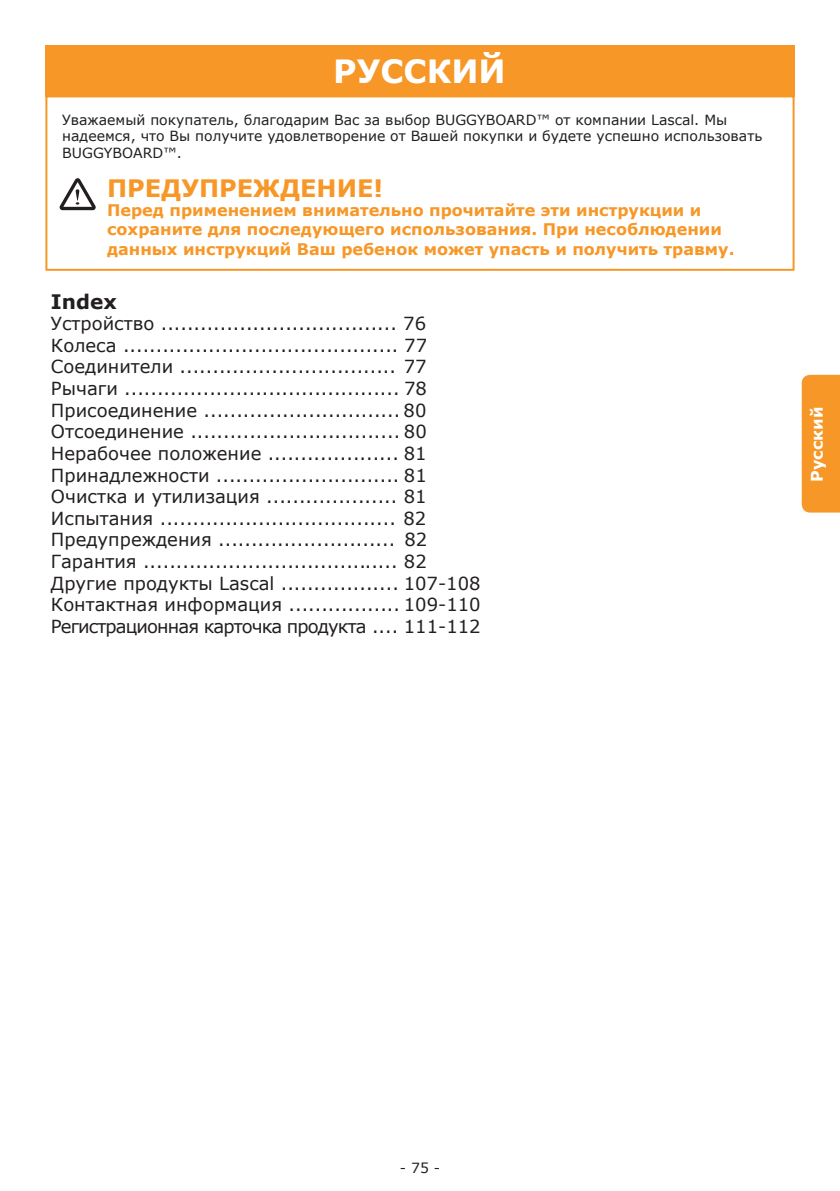
<style>
.page{position:relative;width:840px;height:1191px;background:#fff}
.page>*{position:absolute;margin:0;border:0;box-sizing:border-box;transform-origin:0 0}
.t1{font:700 32px "Verdana";color:#fff}
.t2{font:700 24px "Verdana";color:#f79727}
.t3{font:700 20px "Verdana";color:#231f20}
.t4{font:18px/21.6px "Verdana";color:#231f20}
.t5{font:700 16px/19.2px "Verdana";color:#f79727}
.t6{font:700 16px "Verdana";color:#fff}
.t7{font:14px/16.8px "Verdana";color:#231f20}
</style>
<div class="page">
<div style="left:801px;top:375px;width:38px;height:137px;background:#f79727"></div>
<div style="left:45px;top:95px;width:749px;height:176px;border:2px solid #f79727"></div>
<div style="left:45px;top:45px;width:749px;height:51px;background:#f79727"></div>
<svg style="left:60px;top:178px;width:36px;height:32px"></svg>
<p class="t1" style="left:333px;top:50px;width:174px">РУССКИЙ</p>
<p class="t7" style="left:62px;top:111px;width:701px">Уважаемый покупатель, благодарим Вас за выбор BUGGYBOARD™ от компании Lascal. Мы надеемся, что Вы получите удовлетворение от Вашей покупки и будете успешно использовать<br>BUGGYBOARD™.</p>
<p class="t2" style="left:107px;top:173px;width:277px">ПРЕДУПРЕЖДЕНИЕ!</p>
<p class="t5" style="left:107px;top:201px;width:628px">Перед применением внимательно прочитайте эти инструкции и сохраните для последующего использования. При несоблюдении данных инструкций Ваш ребенок может упасть и получить травму.</p>
<p class="t3" style="left:51px;top:288px;width:67px">Index</p>
<p class="t4" style="left:51px;top:313px;width:431px">Устройство .................................... 76<br>Колеса .......................................... 77<br>Соединители ................................. 77<br>Рычаги .......................................... 78<br>Присоединение .............................. 80<br>Отсоединение ................................ 80<br>Нерабочее положение .................... 81<br>Принадлежности ............................ 81<br>Очистка и утилизация .................... 81<br>Испытания .................................... 82<br>Предупреждения ........................... 82<br>Гарантия ....................................... 82<br>Другие продукты Lascal .................. 107-108<br>Контактная информация ................. 109-110<br>Регистрационная карточка продукта .... 111-112</p>
<p class="t6" style="left:806px;top:482px;width:77px;rotate:-90deg">Русский</p>
<p class="t7" style="left:399px;top:1159px;width:42px">- 75 -</p>
</div>
